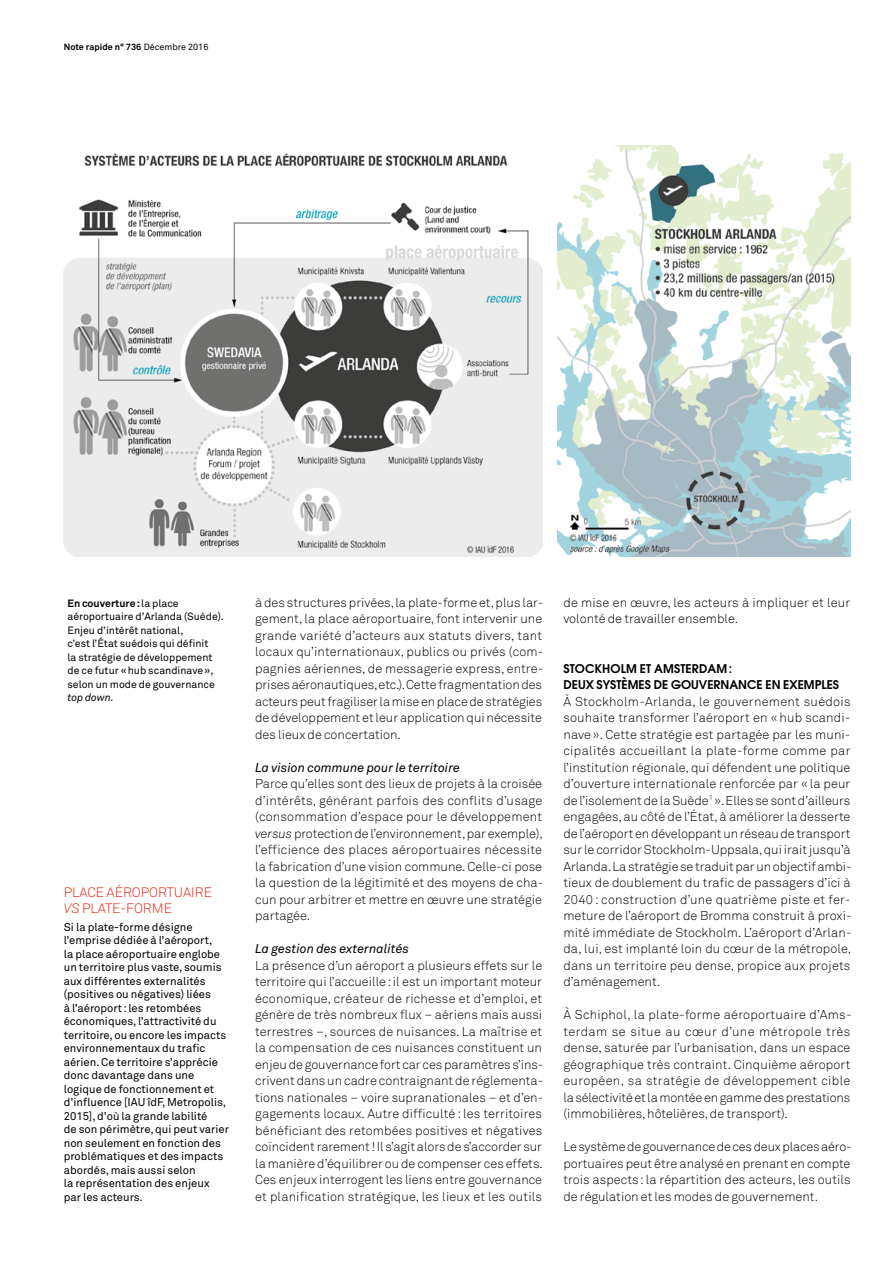
<style>
.page{position:relative;width:893px;height:1263px;background:#fff}
.page>*{position:absolute;margin:0;border:0;box-sizing:border-box;transform-origin:0 0}
.encadre_titre{font:300 13.5px/15.8px "Akkurat";color:#e42313}
.txt{font:300 12.75px/16.5px "Akkurat";color:#000;text-align:justify}
.inter2{font:italic 12.75px "Akkurat";color:#000}
.inter1{font:600 12px/16.5px "Avant Garde";color:#000}
.encadre_txt{font:11.25px/13.5px "Akkurat";color:#000}
.commentaires_photos{font:10.5px/13.5px "Akkurat";color:#000}
.t1{font:700 9px "Akkurat";color:#000}
.s1{font-weight:400}
.s2{font-weight:700}
.s3{font-style:italic}
</style>
<div class="page">
<img style="left:64px;top:153px;width:478px;height:403px">
<img style="left:558px;top:146px;width:292px;height:410px">
<p class="t1" style="left:64px;top:41px;width:146px">Note rapide n° 736 <span class="s1">Décembre 2016</span></p>
<p class="commentaires_photos" style="left:68px;top:596px;width:158px"><span class="s2">En couverture:</span> la place aéroportuaire d’Arlanda (Suède).<br>Enjeu d’intérêt national,<br>c’est l’État suédois qui définit<br>la stratégie de développement de ce futur «hub scandinave», selon un mode de gouvernance <span class="s3">top down.</span></p>
<p class="encadre_titre" style="left:64px;top:885px;width:150px">PLACE AÉROPORTUAIRE<br><span class="s3">VS</span> PLATE-FORME</p>
<p class="encadre_txt" style="left:64px;top:920px;width:167px">Si la plate-forme désigne l’emprise dédiée à l’aéroport,<br>la place aéroportuaire englobe un territoire plus vaste, soumis aux différentes externalités (positives ou négatives) liées<br>à l’aéroport: les retombées économiques, l’attractivité du territoire, ou encore les impacts environnementaux du trafic aérien. Ce territoire s’apprécie donc davantage dans une logique de fonctionnement et d’influence [IAU îdF, Metropolis,<br>2015], d’où la grande labilité<br>de son périmètre, qui peut varier non seulement en fonction des problématiques et des impacts abordés, mais aussi selon<br>la représentation des enjeux par les acteurs.</p>
<p class="txt" style="left:255px;top:594px;width:290px">à des structures privées, la plate-forme et, plus lar&shy;gement, la place aéroportuaire, font intervenir une grande variété d’acteurs aux statuts divers, tant locaux qu’internationaux, publics ou privés (com&shy;pagnies aériennes, de messagerie express, entre&shy;prises aéronautiques, etc.). Cette fragmentation des acteurs peut fragiliser la mise en place de stratégies de développement et leur application qui nécessite des lieux de concertation.</p>
<p class="inter2" style="left:255px;top:760px;width:206px">La vision commune pour le territoire</p>
<p class="txt" style="left:255px;top:776px;width:290px">Parce qu’elles sont des lieux de projets à la croisée d’intérêts, générant parfois des conflits d’usage (consommation d’espace pour le développement <span class="s3">versus</span> protection de l’environnement, par exemple), l’efficience des places aéroportuaires nécessite la fabrication d’une vision commune. Celle-ci pose la question de la légitimité et des moyens de cha&shy;cun pour arbitrer et mettre en œuvre une stratégie partagée.</p>
<p class="inter2" style="left:255px;top:941px;width:155px">La gestion des externalités</p>
<p class="txt" style="left:255px;top:957px;width:290px">La présence d’un aéroport a plusieurs effets sur le territoire qui l’accueille: il est un important moteur économique, créateur de richesse et d’emploi, et génère de très nombreux flux – aériens mais aussi terrestres –, sources de nuisances. La maîtrise et la compensation de ces nuisances constituent un enjeu de gouvernance fort car ces paramètres s’ins&shy;crivent dans un cadre contraignant de réglementa&shy;tions nationales – voire supranationales – et d’en&shy;gagements locaux. Autre difficulté : les territoires bénéficiant des retombées positives et négatives coïncident rarement! Il s’agit alors de s’accorder sur la manière d’équilibrer ou de compenser ces effets.</p>
<p class="txt" style="left:255px;top:1172px;width:289px">Ces enjeux interrogent les liens entre gouvernance et planification stratégique, les lieux et les outils</p>
<p class="txt" style="left:563px;top:594px;width:288px">de mise en œuvre, les acteurs à impliquer et leur volonté de travailler ensemble.</p>
<p class="inter1" style="left:563px;top:660px;width:277px">STOCKHOLM ET AMSTERDAM:<br>DEUX SYSTÈMES DE GOUVERNANCE EN EXEMPLES</p>
<p class="txt" style="left:563px;top:693px;width:290px">À Stockholm-Arlanda, le gouvernement suédois souhaite transformer l’aéroport en « hub scandi&shy;nave ». Cette stratégie est partagée par les muni&shy;cipalités accueillant la plate-forme comme par l’institution régionale, qui défendent une politique d’ouverture internationale renforcée par « la peur de l’isolement de la Suède<sup>1</sup> ». Elles se sont d’ailleurs engagées, au côté de l’État, à améliorer la desserte de l’aéroport en développant un réseau de transport sur le corridor Stockholm-Uppsala, qui irait jusqu’à Arlanda. Lastratégie se traduit par un objectif ambi&shy;tieux de doublement du trafic de passagers d’ici à 2040 : construction d’une quatrième piste et fer&shy;meture de l’aéroport de Bromma construit à proxi&shy;mité immédiate de Stockholm. L’aéroport d’Arlan&shy;da, lui, est implanté loin du cœur de la métropole, dans un territoire peu dense, propice aux projets d’aménagement.</p>
<p class="txt" style="left:563px;top:1007px;width:290px">À Schiphol, la plate-forme aéroportuaire d’Ams&shy;terdam se situe au cœur d’une métropole très dense, saturée par l’urbanisation, dans un espace géographique très contraint. Cinquième aéroport européen, sa stratégie de développement cible lasélectivité et la montée en gamme des prestations (immobilières, hôtelières, de transport).</p>
<p class="txt" style="left:563px;top:1139px;width:290px">Le système de gouvernance de ces deux places aéro&shy;portuaires peut être analysé en prenant en compte trois aspects : la répartition des acteurs, les outils de régulation et les modes de gouvernement.</p>
</div>
